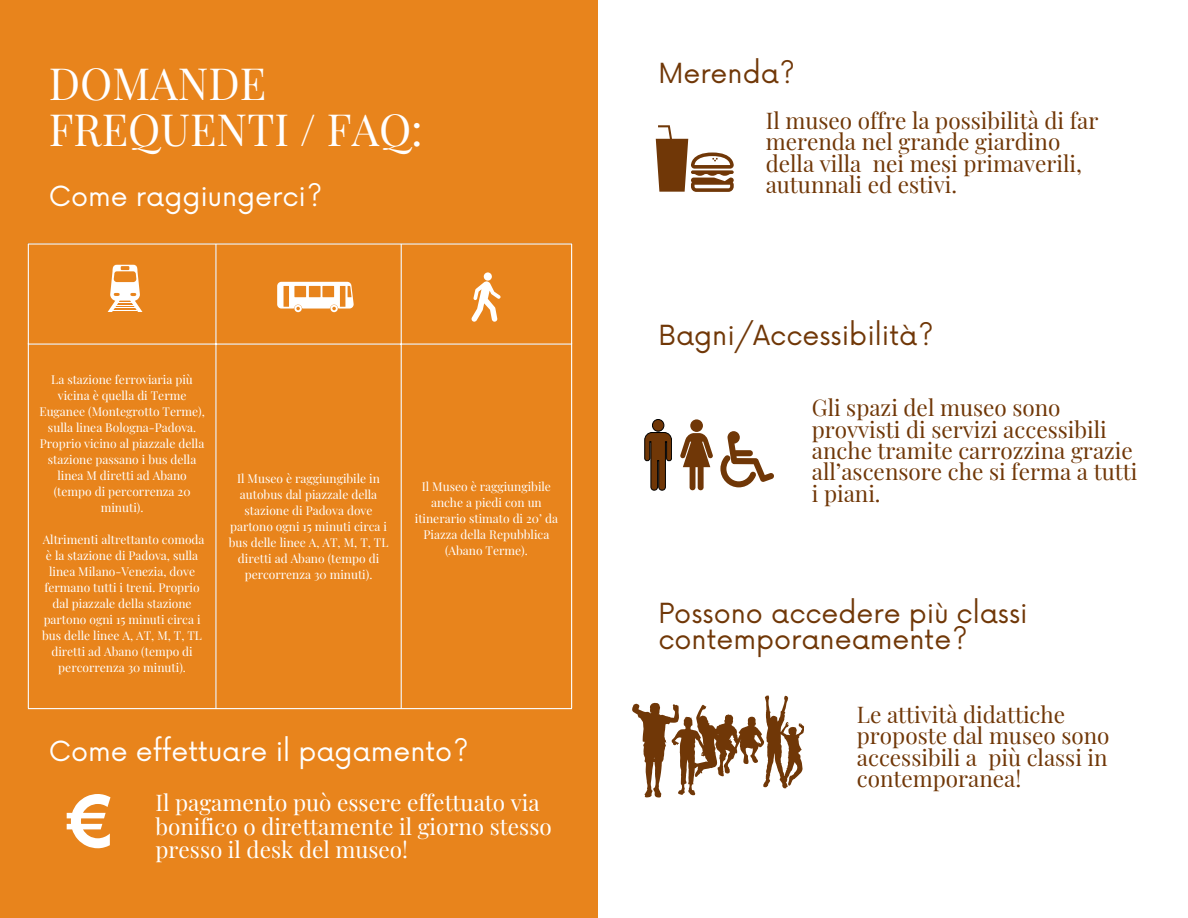
<style>
.page{position:relative;width:1188px;height:918px;background:#e8841c}
.page>*{position:absolute;margin:0;border:0;box-sizing:border-box;transform-origin:0 0}
.t1{font:700 70.5px "Now";color:#fff}
.t2{font:43.5px/46.2px "Playfair Display";color:#fff}
.t3{font:27px/25.8px "Now";color:#703707}
.t4{font:27px "Now";color:#fff}
.t5{font:22.5px/21.3px "Playfair Display";color:#703707}
.t6{font:22.5px/23.7px "Playfair Display";color:#fff}
.t7{font:12px/16px "Playfair Display";color:#fff;text-align:center}
</style>
<div class="page">
<div style="left:598px;top:0;width:590px;height:918px;background:#fff"></div>
<hr style="left:28px;top:245px;width:1px;height:463px;background:#fff">
<hr style="left:215px;top:245px;width:1px;height:463px;background:#fff">
<hr style="left:401px;top:245px;width:1px;height:463px;background:#fff">
<hr style="left:571px;top:245px;width:1px;height:463px;background:#fff">
<hr style="left:28px;top:243px;width:544px;height:2px;background:#fff">
<hr style="left:28px;top:344px;width:544px;height:1px;background:#fff">
<hr style="left:28px;top:708px;width:544px;height:1px;background:#fff">
<div style="left:484px;top:272px;width:8px;height:9px;background:#fff;border-radius:50%"></div>
<svg style="left:471px;top:281px;width:30px;height:41px"></svg>
<svg style="left:277px;top:282px;width:77px;height:30px"></svg>
<svg style="left:108px;top:265px;width:34px;height:47px"></svg>
<div style="left:652px;top:419px;width:12px;height:12px;background:#703707;border-radius:50%"></div>
<div style="left:652px;top:419px;width:12px;height:12px;border:1px solid #000;border-radius:50%"></div>
<svg style="left:645px;top:432px;width:27px;height:59px"></svg>
<div style="left:690px;top:419px;width:13px;height:13px;background:#703707;border-radius:50%"></div>
<svg style="left:680px;top:433px;width:33px;height:57px"></svg>
<svg style="left:720px;top:431px;width:54px;height:56px"></svg>
<svg style="left:632px;top:695px;width:172px;height:103px"></svg>
<svg style="left:656px;top:125px;width:78px;height:67px"></svg>
<p class="t2" style="left:49px;top:59px;width:376px">DOMANDE<br>FREQUENTI / FAQ:</p>
<p class="t4" style="left:49px;top:182px;width:275px">Come raggiungerci?</p>
<p class="t7" style="left:39px;top:371px;width:167px">La stazione ferroviaria più vicina è quella di Terme<br>Euganee (Montegrotto Terme), sulla linea Bologna-Padova.<br>Proprio vicino al piazzale della stazione passano i bus della linea M diretti ad Abano (tempo di percorrenza 20 minuti).</p>
<p class="t7" style="left:42px;top:531px;width:164px">Altrimenti altrettanto comoda è la stazione di Padova, sulla linea Milano-Venezia, dove fermano tutti i treni. Proprio dal piazzale della stazione partono ogni 15 minuti circa i bus delle linee A, AT, M, T, TL diretti ad Abano (tempo di percorrenza 30 minuti).</p>
<p class="t7" style="left:229px;top:470px;width:161px">Il Museo è raggiungibile in autobus dal piazzale della stazione di Padova dove partono ogni 15 minuti circa i bus delle linee A, AT, M, T, TL diretti ad Abano (tempo di percorrenza 30 minuti).</p>
<p class="t7" style="left:415px;top:478px;width:145px">Il Museo è raggiungibile anche a piedi con un itinerario stimato di 20’ da<br>Piazza della Repubblica (Abano Terme).</p>
<p class="t4" style="left:49px;top:736px;width:421px">Come effettuare il pagamento?</p>
<p class="t6" style="left:156px;top:790px;width:398px">Il pagamento può essere effettuato via bonifico o direttamente il giorno stesso presso il desk del museo!</p>
<p class="t1" style="left:66px;top:784px;width:53px">€</p>
<p class="t3" style="left:658px;top:62px;width:138px">Merenda?</p>
<p class="t5" style="left:766px;top:109px;width:334px">Il museo offre la possibilità di far merenda nel grande giardino della villa nei mesi primaverili, autunnali ed estivi.</p>
<p class="t3" style="left:658px;top:324px;width:277px">Bagni/Accessibilità?</p>
<p class="t5" style="left:812px;top:396px;width:327px">Gli spazi del museo sono provvisti di servizi accessibili anche tramite carrozzina grazie all’ascensore che si ferma a tutti i piani.</p>
<p class="t3" style="left:658px;top:602px;width:371px">Possono accedere più classi contemporaneamente?</p>
<p class="t5" style="left:857px;top:703px;width:254px">Le attività didattiche proposte dal museo sono accessibili a più classi in contemporanea!</p>
</div>
